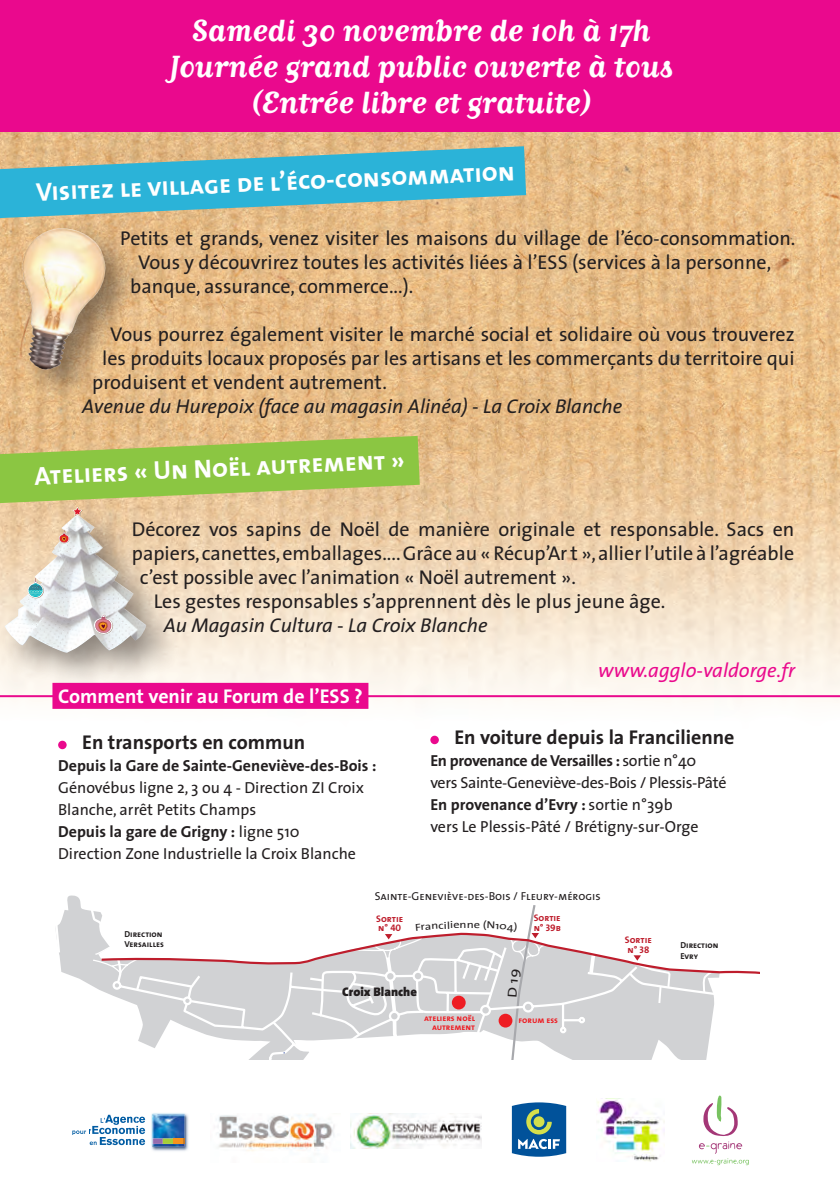
<style>
.page{position:relative;width:840px;height:1191px;background:#fff}
.page>*{position:absolute;margin:0;border:0;box-sizing:border-box;transform-origin:0 0}
.t1{font:700 30px/36px "Matrix Script";color:#fff;text-align:center}
.t2{font:26px "The Sans Bold Caps";color:#fff}
.t3{font:20px "The Sans";color:#231f20}
.t4{font:italic 20px "The Sans";color:#231f20}
.t5{font:700 20px "The Sans";color:#231f20}
.t6{font:700 20px "The Sans";color:#fff}
.t7{font:italic 20px "The Sans";color:#ea098d}
.t8{font:16px/22px "The Sans";letter-spacing:-.02em;color:#231f20}
.t9{font:16px/22px "The Sans";color:#231f20}
.t10{font:700 16px "The Sans";color:#231f20}
.t11{font:900 12.6px "The Sans";color:#231f20}
.t12{font:11.6px "The Sans Caps";color:#231f20}
.t13{font:10.2px "The Sans";color:#231f20;scale:1.22 1}
.t14{font:9.6px/9.6px "The Sans Bold Caps";color:#be1d2c}
.t15{font:8.6px/10.4px "The Sans Bold Caps";color:#231f20}
.t16{font:8.6px/8.4px "The Sans Bold Caps";color:#ee1d23;text-align:right}
.s1{font-weight:700}
</style>
<div class="page">
<img style="left:0;top:132px;width:839px;height:618px">
<div style="left:12px;top:218px;width:132px;height:189px;background:#231f20;opacity:.5"></div>
<img style="left:22px;top:228px;width:84px;height:141px">
<svg style="left:0;top:146px;width:526px;height:73px;background:#68b5bc"></svg>
<div style="left:0;top:498px;width:183px;height:192px;background:#231f20;opacity:.5"></div>
<img style="left:5px;top:516px;width:141px;height:137px">
<svg style="left:58px;top:530px;width:12px;height:13px"></svg>
<svg style="left:93px;top:614px;width:20px;height:20px"></svg>
<svg style="left:28px;top:578px;width:16px;height:20px"></svg>
<svg style="left:0;top:436px;width:420px;height:80px;background:#afc462"></svg>
<div style="left:0;top:0;width:839px;height:132px;background:#ea098d"></div>
<hr style="left:0;top:695px;width:839px;height:2px;background:#ea098d">
<div style="left:52px;top:682px;width:316px;height:26px;background:#ea098d"></div>
<svg style="left:58px;top:740px;width:9px;height:9px"></svg>
<svg style="left:430px;top:735px;width:9px;height:9px"></svg>
<img style="left:141px;top:1113px;width:48px;height:38px">
<img style="left:152px;top:1114px;width:32px;height:32px">
<svg style="left:72px;top:1114px;width:73px;height:31px"></svg>
<svg style="left:152px;top:1138px;width:32px;height:5px"></svg>
<img style="left:218px;top:1114px;width:117px;height:37px">
<img style="left:351px;top:1113px;width:130px;height:35px">
<svg style="left:512px;top:1102px;width:54px;height:54px;background:#35759d"></svg>
<img style="left:597px;top:1098px;width:68px;height:63px">
<svg style="left:692px;top:1095px;width:56px;height:70px"></svg>
<svg style="left:57px;top:895px;width:702px;height:164px"></svg>
<h1 class="t1" style="left:169px;top:12px;width:505px">Samedi 30 novembre de 10h à 17h<br>Journée grand public ouverte à tous (Entrée libre et gratuite)</h1>
<h2 class="t2" style="left:35px;top:173px;width:480px;rotate:-2deg">Visitez le village de l’éco-consommation</h2>
<p class="t3" style="left:120px;top:225px;width:676px">Petits et grands, venez visiter les maisons du village de l’éco-consommation.</p>
<p class="t3" style="left:138px;top:249px;width:634px">Vous y découvrirez toutes les activités liées à l’ESS (services à la personne,</p>
<p class="t3" style="left:130px;top:273px;width:284px">banque, assurance, commerce...).</p>
<p class="t3" style="left:110px;top:321px;width:686px">Vous pourrez également visiter le marché social et solidaire où vous trouverez</p>
<p class="t3" style="left:102px;top:345px;width:693px">les produits locaux proposés par les artisans et les commerçants du territoire qui</p>
<p class="t3" style="left:92px;top:369px;width:296px">produisent et vendent autrement.</p>
<p class="t4" style="left:82px;top:393px;width:541px">Avenue du Hurepoix (face au magasin Alinéa) - La Croix Blanche</p>
<h2 class="t2" style="left:34px;top:457px;width:372px;rotate:-2deg">Ateliers « Un Noël autrement »</h2>
<p class="t3" style="left:132px;top:516px;width:664px">Décorez vos sapins de Noël de manière originale et responsable. Sacs en</p>
<p class="t3" style="left:132px;top:540px;width:663px">papiers, canettes, emballages.... Grâce au « Récup’Ar t », allier l’utile à l’agréable</p>
<p class="t3" style="left:140px;top:564px;width:437px">c’est possible avec l’animation « Noël autrement ».</p>
<p class="t3" style="left:154px;top:588px;width:513px">Les gestes responsables s’apprennent dès le plus jeune âge.</p>
<p class="t4" style="left:164px;top:612px;width:325px">Au Magasin Cultura - La Croix Blanche</p>
<p class="t6" style="left:58px;top:683px;width:306px">Comment venir au Forum de l’ESS ?</p>
<p class="t5" style="left:82px;top:729px;width:224px">En transports en commun</p>
<p class="t10" style="left:58px;top:755px;width:320px">Depuis la Gare de Sainte-Geneviève-des-Bois :</p>
<p class="t9" style="left:58px;top:777px;width:307px">Génovébus ligne 2, 3 ou 4 - Direction ZI Croix Blanche, arrêt Petits Champs<br><span class="s1">Depuis la gare de Grigny :</span> ligne 510<br>Direction Zone Industrielle la Croix Blanche</p>
<p class="t7" style="left:598px;top:657px;width:198px">www.agglo-valdorge.fr</p>
<p class="t5" style="left:454px;top:724px;width:281px">En voiture depuis la Francilienne</p>
<p class="t8" style="left:430px;top:749px;width:297px"><span class="s1">En provenance de Versailles :</span> sortie n°40 vers Sainte-Geneviève-des-Bois / Plessis-Pâté <span class="s1">En provenance d’Evry :</span> sortie n°39b<br>vers Le Plessis-Pâté / Brétigny-sur-Orge</p>
<p class="t15" style="left:124px;top:928px;width:41px">Direction<br>Versailles</p>
<p class="t12" style="left:374px;top:888px;width:227px">Sainte-Geneviève-des-Bois / Fleury-mérogis</p>
<p class="t13" style="left:459px;top:918px;width:13px">nn</p>
<p class="t14" style="left:376px;top:913px;width:28px">Sortie n° 40</p>
<p class="t14" style="left:533px;top:913px;width:29px">Sortie n° 39b</p>
<p class="t11" style="left:342px;top:983px;width:76px">Croix Blanche</p>
<p class="t16" style="left:424px;top:1014px;width:53px">ateliers noël autrement</p>
<p class="t16" style="left:518px;top:1015px;width:41px">forum ess</p>
<p class="t14" style="left:625px;top:935px;width:28px">Sortie n° 38</p>
<p class="t15" style="left:680px;top:940px;width:40px">Direction<br>Evry</p>
</div>
